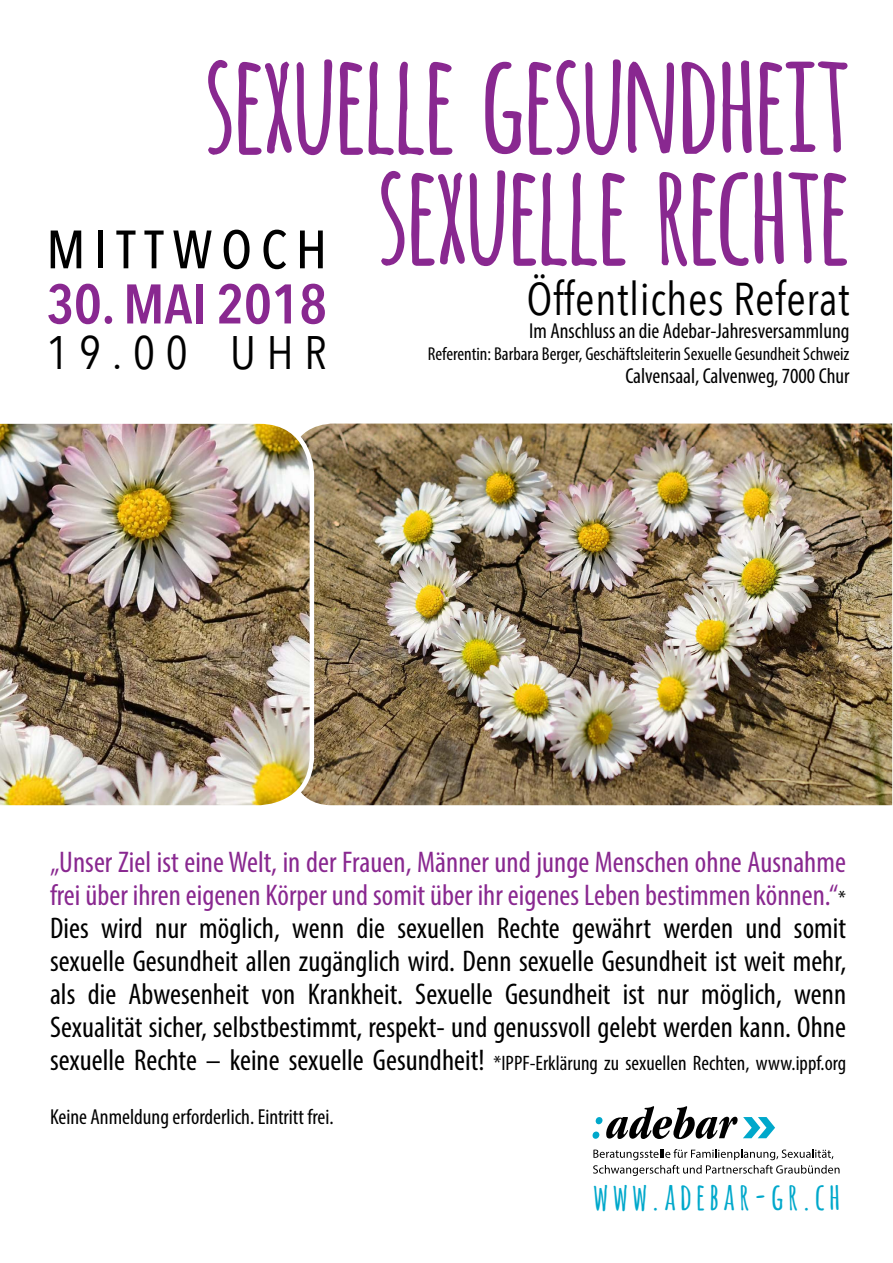
<style>
.page{position:relative;width:893px;height:1263px;background:#fff}
.page>*{position:absolute;margin:0;border:0;box-sizing:border-box;transform-origin:0 0}
.t1{font:700 138px/111px "Amatic";letter-spacing:-.01em;color:#892890;text-align:right}
.t2{font:600 55.2px "Avenir Next Condensed";color:#892890}
.t3{font:500 53.4px "Avenir Next Condensed";letter-spacing:.165em;color:#000}
.t4{font:46.95px "Avenir Next Condensed";letter-spacing:.23em;color:#000}
.t5{font:45.75px "Avenir Next Condensed";letter-spacing:.01em;color:#000}
.t6{font:700 37.35px "Amatic";letter-spacing:.13em;color:#00a8cb}
.t7{font:condensed 30px/33px "Myriad Pro";color:#000;text-align:justify}
.t8{font:condensed 21.75px "Myriad Pro";color:#000}
.t9{font:condensed 21.6px "Myriad Pro";color:#000}
.t10{font:condensed 21px "Myriad Pro";color:#000}
.t11{font:condensed 18.6px "Myriad Pro";color:#000}
.s1{color:#892890}
.s2{font-size:21px}
.s3{font-size:30px}
</style>
<div class="page">
<svg style="left:593px;top:1149px;width:246px;height:27px"></svg>
<svg style="left:592px;top:1106px;width:183px;height:33px"></svg>
<img style="left:314px;top:423px;width:579px;height:383px">
<img style="left:0;top:423px;width:314px;height:383px">
<h1 class="t1" style="left:205px;top:41px;width:646px">SEXUELLE GESUNDHEIT<br>SEXUELLE RECHTE</h1>
<h3 class="t5" style="left:526px;top:260px;width:324px">Öffentliches Referat</h3>
<p class="t9" style="left:529px;top:318px;width:322px">Im Anschluss an die Adebar-Jahresversammlung</p>
<p class="t11" style="left:428px;top:343px;width:423px">Referentin: Barbara Berger, Geschäftsleiterin Sexuelle Gesundheit Schweiz</p>
<p class="t9" style="left:625px;top:363px;width:226px">Calvensaal, Calvenweg, 7000 Chur</p>
<h3 class="t3" style="left:46px;top:217px;width:282px">MITTWOCH</h3>
<h2 class="t2" style="left:46px;top:256px;width:282px">30. MAI 2018</h2>
<h3 class="t4" style="left:46px;top:312px;width:282px">19.00 UHR</h3>
<p class="t7" style="left:50px;top:845px;width:798px"><span class="s1">„Unser Ziel ist eine Welt, in der Frauen, Männer und junge Menschen ohne Ausnahme frei über ihren eigenen Körper und somit über ihr eigenes Leben bestimmen können.“</span><span class="s2">* </span>Dies wird nur möglich, wenn die sexuellen Rechte gewährt werden und somit sexuelle Gesundheit allen zugänglich wird. Denn sexuelle Gesundheit ist weit mehr, als die Abwesenheit von Krankheit. Sexuelle Gesundheit ist nur möglich, wenn Sexualität sicher, selbstbestimmt, respekt- und genussvoll gelebt werden kann. Ohne</p>
<p class="t10" style="left:50px;top:1050px;width:798px"><span class="s3">sexuelle Rechte – keine sexuelle Gesundheit!</span> *IPPF-Erklärung zu sexuellen Rechten, www.ippf.org</p>
<p class="t8" style="left:50px;top:1104px;width:285px">Keine Anmeldung erforderlich. Eintritt frei.</p>
<p class="t6" style="left:594px;top:1169px;width:248px">WWW.ADEBAR-GR.CH</p>
</div>
